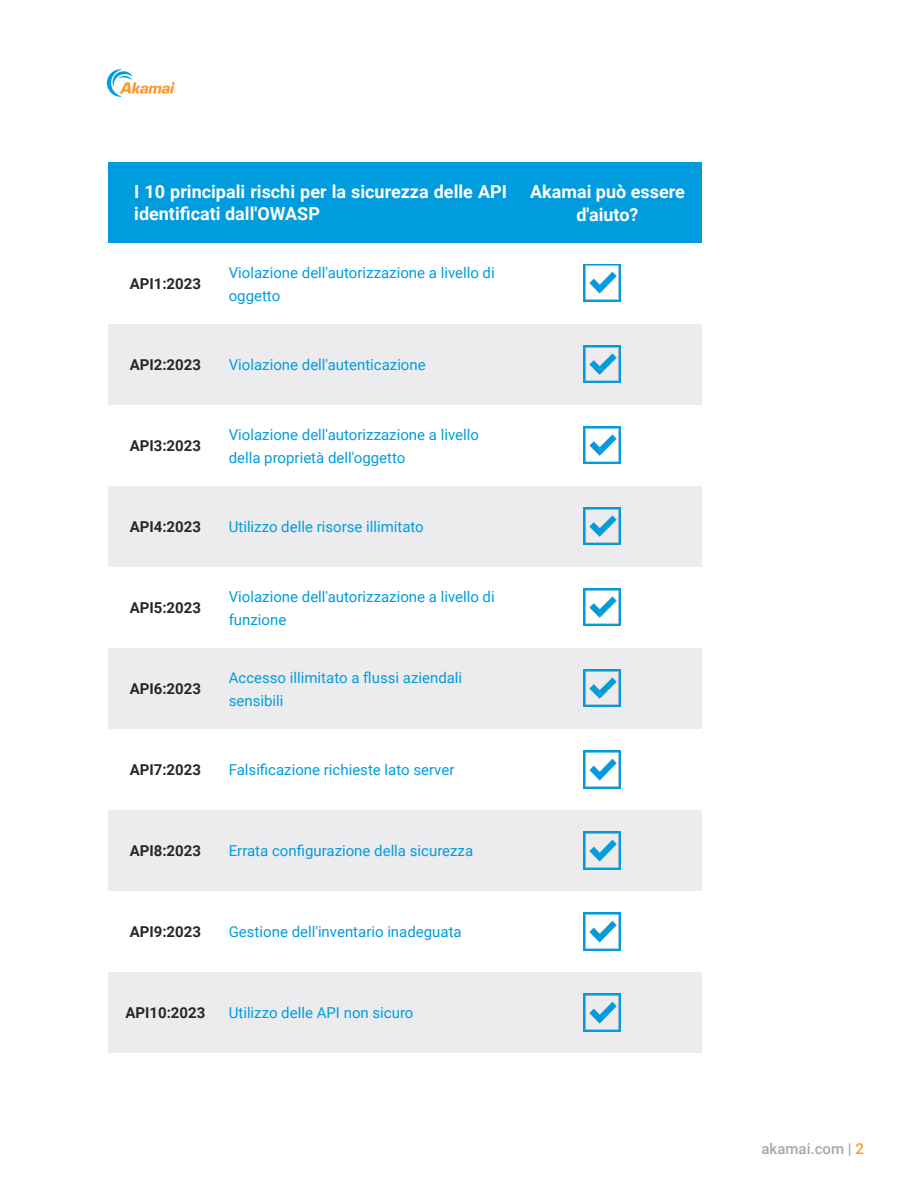
<style>
.page{position:relative;width:918px;height:1188px;background:#fff}
.page>*{position:absolute;margin:0;border:0;box-sizing:border-box;transform-origin:0 0}
.Body{font:700 18px/21.6px "Roboto";color:#fff}
.Body-2{font:15px/23.2px "Roboto";color:#009cde}
.Body-3{font:700 15px "Roboto";color:#252826}
.t1{font:500 15px "Roboto";color:#a8a8aa}
.s1{color:#f93}
</style>
<div class="page">
<svg style="left:107px;top:69px;width:68px;height:28px"></svg>
<div style="left:108px;top:162px;width:594px;height:81px;background:#009cde"></div>
<svg style="left:108px;top:324px;width:594px;height:729px;fill:#ececee"></svg>
<img style="left:583px;top:264px;width:38px;height:38px">
<img style="left:583px;top:588px;width:38px;height:38px">
<img style="left:583px;top:426px;width:38px;height:38px">
<img style="left:583px;top:750px;width:38px;height:38px">
<img style="left:583px;top:913px;width:38px;height:37px">
<img style="left:583px;top:345px;width:38px;height:38px">
<img style="left:583px;top:669px;width:38px;height:38px">
<img style="left:583px;top:507px;width:38px;height:38px">
<img style="left:583px;top:831px;width:38px;height:38px">
<img style="left:583px;top:994px;width:38px;height:37px">
<p class="Body" style="left:134px;top:181px;width:374px">I 10 principali rischi per la sicurezza delle API identificati dall'OWASP</p>
<p class="Body" style="left:530px;top:179px;width:156px;line-height:23.2px;text-align:center">Akamai può essere d'aiuto?</p>
<p class="Body-3" style="left:130px;top:273px;width:73px">API1:2023</p>
<p class="Body-2" style="left:229px;top:260px;width:268px">Violazione dell'autorizzazione a livello di oggetto</p>
<p class="Body-3" style="left:130px;top:354px;width:73px">API2:2023</p>
<p class="Body-2" style="left:229px;top:353px;width:199px">Violazione dell'autenticazione</p>
<p class="Body-3" style="left:130px;top:435px;width:73px">API3:2023</p>
<p class="Body-2" style="left:229px;top:422px;width:252px">Violazione dell'autorizzazione a livello della proprietà dell'oggetto</p>
<p class="Body-3" style="left:130px;top:516px;width:73px">API4:2023</p>
<p class="Body-2" style="left:229px;top:515px;width:197px">Utilizzo delle risorse illimitato</p>
<p class="Body-3" style="left:130px;top:597px;width:73px">API5:2023</p>
<p class="Body-3" style="left:130px;top:678px;width:73px">API6:2023</p>
<p class="Body-2" style="left:229px;top:584px;width:268px">Violazione dell'autorizzazione a livello di funzione</p>
<p class="Body-2" style="left:229px;top:665px;width:235px">Accesso illimitato a flussi aziendali sensibili</p>
<p class="Body-3" style="left:130px;top:759px;width:73px">API7:2023</p>
<p class="Body-2" style="left:229px;top:758px;width:227px">Falsificazione richieste lato server</p>
<p class="Body-3" style="left:130px;top:840px;width:73px">API8:2023</p>
<p class="Body-2" style="left:229px;top:839px;width:246px">Errata configurazione della sicurezza</p>
<p class="Body-3" style="left:130px;top:921px;width:73px">API9:2023</p>
<p class="Body-2" style="left:229px;top:920px;width:234px">Gestione dell'inventario inadeguata</p>
<p class="Body-3" style="left:125px;top:1002px;width:82px">API10:2023</p>
<p class="Body-2" style="left:229px;top:1001px;width:186px">Utilizzo delle API non sicuro</p>
<p class="t1" style="left:762px;top:1139px;width:104px">akamai.com | <span class="s1">2</span></p>
</div>
